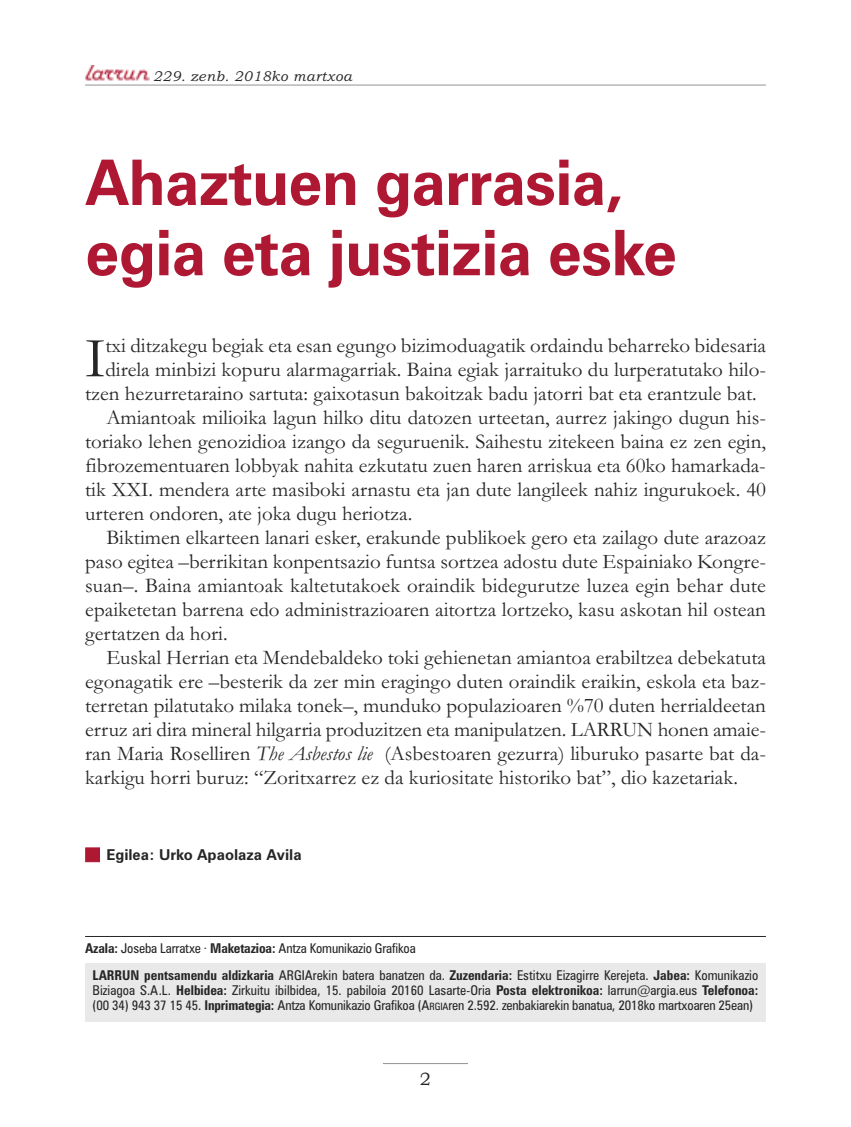
<style>
.page{position:relative;width:851px;height:1127px;background:#fff}
.page>*{position:absolute;margin:0;border:0;box-sizing:border-box;transform-origin:0 0}
.t1{font:700 63px/70.2px "Zurich BT";letter-spacing:-.015em;color:#ae1833}
.t2{font:57.6px "Garamond";color:#272627}
.t3{font:21px "Garamond";color:#272627}
.t4{font:18px "Bookman Old Style";color:#272627}
.t5{font:700 15px "Zurich BT";color:#272627}
.t6{font:italic 14.25px "Bookman Old Style";letter-spacing:.03em;color:#272627}
.t7{font:condensed 13.5px/15px "Zurich BT";letter-spacing:-.01em;color:#272627;text-align:justify}
.s1{font-style:italic}
.s2{color:#ae1833}
.s3{font-weight:700}
.s4{font-size:10.2px}
</style>
<div class="page">
<img style="left:85px;top:65px;width:65px;height:16px">
<hr style="left:383px;top:1063px;width:85px;height:1px;background:#939393">
<hr style="left:85px;top:85px;width:680px;height:1px;background:#939393">
<div style="left:85px;top:963px;width:680px;height:58px;background:#e9e9e9"></div>
<hr style="left:85px;top:936px;width:680px;height:1px;background:#272627">
<p class="t6" style="left:153px;top:68px;width:200px">229. zenb. 2018ko martxoa</p>
<h1 class="t1" style="left:85px;top:153px;width:593px">Ahaztuen garrasia, egia eta justizia eske</h1>
<h2 class="t2" style="left:85px;top:338px;width:22px">I</h2>
<p class="t3" style="left:105px;top:338px;width:662px">txi ditzakegu begiak eta esan egungo bizimoduagatik ordaindu beharreko bidesaria</p>
<p class="t3" style="left:105px;top:362px;width:662px">direla minbizi kopuru alarmagarriak. Baina egiak jarraituko du lurperatutako hilo-</p>
<p class="t3" style="left:85px;top:386px;width:673px">tzen hezurretaraino sartuta: gaixotasun bakoitzak badu jatorri bat eta erantzule bat.</p>
<p class="t3" style="left:106px;top:410px;width:661px">Amiantoak milioika lagun hilko ditu datozen urteetan, aurrez jakingo dugun his-</p>
<p class="t3" style="left:85px;top:434px;width:682px">toriako lehen genozidioa izango da seguruenik. Saihestu zitekeen baina ez zen egin,</p>
<p class="t3" style="left:85px;top:458px;width:682px">fibrozementuaren lobbyak nahita ezkutatu zuen haren arriskua eta 60ko hamarkada-</p>
<p class="t3" style="left:85px;top:482px;width:682px">tik XXI. mendera arte masiboki arnastu eta jan dute langileek nahiz ingurukoek. 40</p>
<p class="t3" style="left:85px;top:506px;width:329px">urteren ondoren, ate joka dugu heriotza.</p>
<p class="t3" style="left:106px;top:530px;width:661px">Biktimen elkarteen lanari esker, erakunde publikoek gero eta zailago dute arazoaz</p>
<p class="t3" style="left:85px;top:554px;width:682px">paso egitea –berrikitan konpentsazio funtsa sortzea adostu dute Espainiako Kongre-</p>
<p class="t3" style="left:85px;top:578px;width:682px">suan–. Baina amiantoak kaltetutakoek oraindik bidegurutze luzea egin behar dute</p>
<p class="t3" style="left:85px;top:602px;width:682px">epaiketetan barrena edo administrazioaren aitortza lortzeko, kasu askotan hil ostean</p>
<p class="t3" style="left:85px;top:626px;width:144px">gertatzen da hori.</p>
<p class="t3" style="left:106px;top:650px;width:661px">Euskal Herrian eta Mendebaldeko toki gehienetan amiantoa erabiltzea debekatuta</p>
<p class="t3" style="left:85px;top:674px;width:682px">egonagatik ere –besterik da zer min eragingo duten oraindik eraikin, eskola eta baz-</p>
<p class="t3" style="left:85px;top:698px;width:682px">terretan pilatutako milaka tonek–, munduko populazioaren %70 duten herrialdeetan</p>
<p class="t3" style="left:85px;top:722px;width:682px">erruz ari dira mineral hilgarria produzitzen eta manipulatzen. LARRUN honen amaie-</p>
<p class="t3" style="left:85px;top:746px;width:682px">ran Maria Roselliren <span class="s1">The Asbestos lie</span> (Asbestoaren gezurra) liburuko pasarte bat da-</p>
<p class="t3" style="left:85px;top:770px;width:654px">karkigu horri buruz: “Zoritxarrez ez da kuriositate historiko bat”, dio kazetariak.</p>
<p class="t5" style="left:85px;top:849px;width:218px"><span class="s2">■</span> Egilea: Urko Apaolaza Avila</p>
<p class="t7" style="left:85px;top:941px;width:332px"><span class="s3">Azala:</span> Joseba Larratxe · <span class="s3">Maketazioa:</span> Antza Komunikazio Grafikoa</p>
<p class="t7" style="left:93px;top:969px;width:667px"><span class="s3">LARRUN pentsamendu aldizkaria</span> ARGIArekin batera banatzen da. <span class="s3">Zuzendaria:</span> Estitxu Eizagirre Kerejeta. <span class="s3">Jabea:</span> Komunikazio Biziagoa S.A.L. <span class="s3">Helbidea:</span> Zirkuitu ibilbidea, 15. pabiloia 20160 Lasarte-Oria <span class="s3">Posta elektronikoa:</span> larrun@argia.eus <span class="s3">Telefonoa: </span>(00 34) 943 37 15 45. <span class="s3">Inprimategia:</span> Antza Komunikazio Grafikoa (A<span class="s4">RGIA</span>ren 2.592. zenbakiarekin banatua, 2018ko martxoaren 25ean)</p>
<p class="t4" style="left:420px;top:1068px;width:13px">2</p>
</div>
